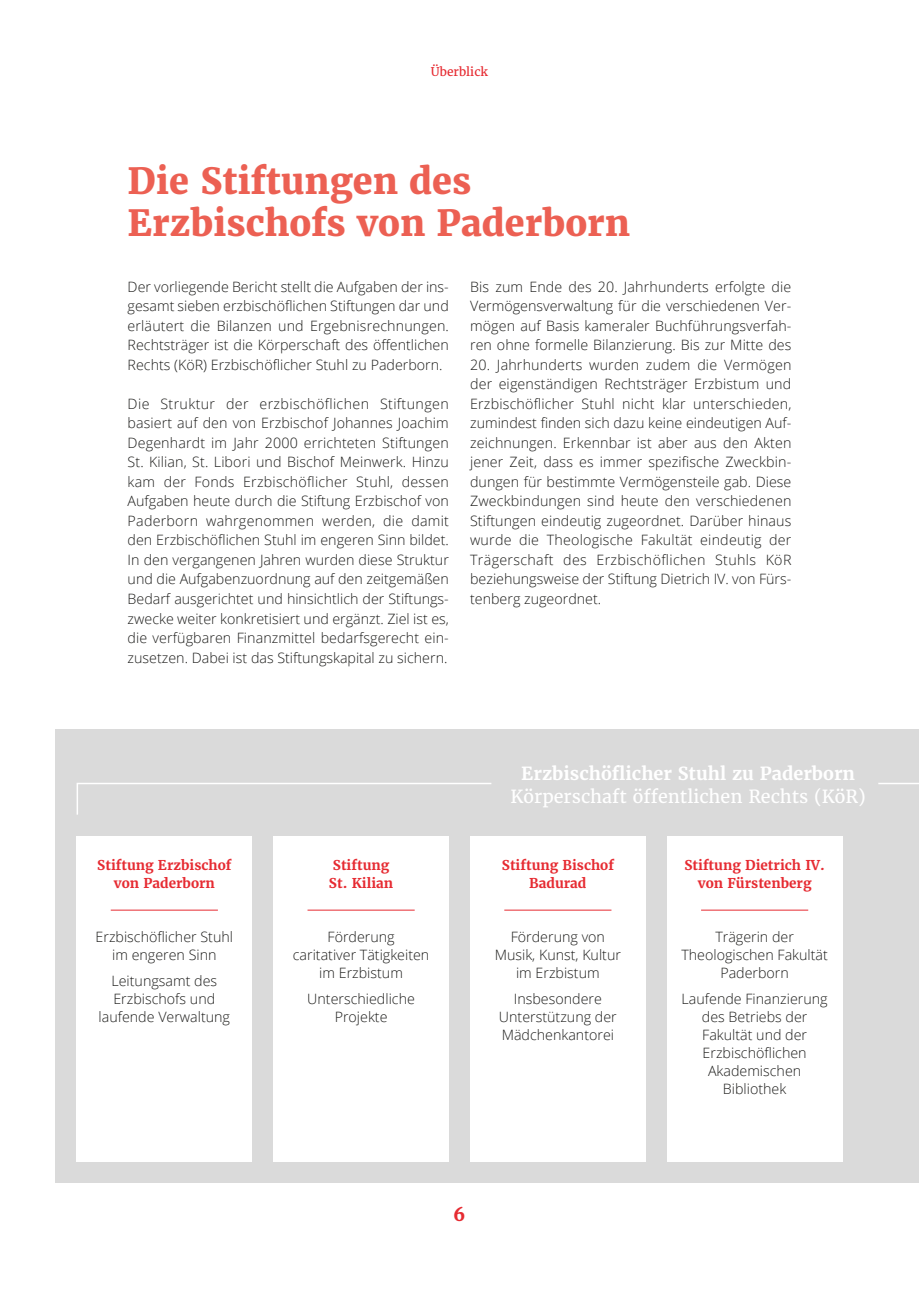
<style>
.page{position:relative;width:919px;height:1289px;background:#fff}
.page>*{position:absolute;margin:0;border:0;box-sizing:border-box;transform-origin:0 0}
.Headline_1{font:800 36px/42px "Merriweather";color:#ec6053}
.Subhead_1{font:18px/22.5px "Merriweather";color:#fff;text-align:center}
.t1{font:800 18px "Merriweather";color:#e62b32}
.Fließtext{font:300 14.25px/19.5px "Open Sans";color:#1d1d1b;text-align:justify}
.Subhead_2{font:300 14.25px/18px "Open Sans";color:#1d1d1b;text-align:center}
.Subhead_2-2{font:700 13.5px/18px "Merriweather";color:#e62b32;text-align:center}
.Rubrik{font:12px "Merriweather";color:#e62b32}
.s1{font-weight:700}
</style>
<div class="page">
<div style="left:55px;top:729px;width:863px;height:453px;background:#dadada"></div>
<div style="left:470px;top:836px;width:175px;height:325px;background:#fff"></div>
<hr style="left:504px;top:909px;width:107px;height:1px;background:#e62b32">
<div style="left:77px;top:836px;width:175px;height:325px;background:#fff"></div>
<hr style="left:111px;top:909px;width:107px;height:1px;background:#e62b32">
<div style="left:273px;top:836px;width:176px;height:325px;background:#fff"></div>
<hr style="left:307px;top:909px;width:107px;height:1px;background:#e62b32">
<div style="left:666px;top:836px;width:176px;height:325px;background:#fff"></div>
<hr style="left:701px;top:909px;width:107px;height:1px;background:#e62b32">
<svg style="left:76px;top:783px;width:416px;height:32px"></svg>
<svg style="left:878px;top:783px;width:40px;height:1px"></svg>
<p class="Rubrik" style="left:431px;top:64px;width:59px">Überblick</p>
<p class="Headline_1" style="left:128px;top:160px;width:504px">Die Stiftungen des<br>Erzbischofs von Paderborn</p>
<p class="Fließtext" style="left:128px;top:276px;width:323px">Der vorliegende Bericht stellt die Aufgaben der ins&shy;gesamt sieben erzbischöflichen Stiftungen dar und erläutert die Bilanzen und Ergebnisrechnungen.<br>Rechtsträger ist die Körperschaft des öffentlichen Rechts (KöR) Erzbischöflicher Stuhl zu Paderborn.</p>
<p class="Fließtext" style="left:128px;top:393px;width:323px">Die Struktur der erzbischöflichen Stiftungen basiert auf den von Erzbischof Johannes Joachim Degenhardt im Jahr 2000 errichteten Stiftungen St. Kilian, St. Libori und Bischof Meinwerk. Hinzu kam der Fonds Erzbischöflicher Stuhl, dessen Aufgaben heute durch die Stiftung Erzbischof von Paderborn wahrgenommen werden, die damit den Erzbischöflichen Stuhl im engeren Sinn bildet.<br>In den vergangenen Jahren wurden diese Struktur und die Aufgabenzuordnung auf den zeitgemäßen Bedarf ausgerichtet und hinsichtlich der Stiftungs&shy;zwecke weiter konkretisiert und ergänzt. Ziel ist es, die verfügbaren Finanzmittel bedarfsgerecht ein&shy;zusetzen. Dabei ist das Stiftungskapital zu sichern.</p>
<p class="Fließtext" style="left:470px;top:276px;width:323px">Bis zum Ende des 20. Jahrhunderts erfolgte die Vermögensverwaltung für die verschiedenen Ver&shy;mögen auf Basis kameraler Buchführungsverfah&shy;ren ohne formelle Bilanzierung. Bis zur Mitte des</p>
<p class="Fließtext" style="left:470px;top:354px;width:323px">20. Jahrhunderts wurden zudem die Vermögen der eigenständigen Rechtsträger Erzbistum und Erzbischöflicher Stuhl nicht klar unterschieden, zumindest finden sich dazu keine eindeutigen Auf&shy;zeichnungen. Erkennbar ist aber aus den Akten jener Zeit, dass es immer spezifische Zweckbin&shy;dungen für bestimmte Vermögensteile gab. Diese Zweckbindungen sind heute den verschiedenen Stiftungen eindeutig zugeordnet. Darüber hinaus wurde die Theologische Fakultät eindeutig der Trägerschaft des Erzbischöflichen Stuhls KöR beziehungsweise der Stiftung Dietrich IV. von Fürs&shy;tenberg zugeordnet.</p>
<p class="Subhead_2-2" style="left:97px;top:856px;width:136px">Stiftung Erzbischof von Paderborn</p>
<p class="Fließtext" style="left:96px;top:927px;width:139px;line-height:18px;text-align:center">Erzbischöflicher Stuhl im engeren Sinn</p>
<p class="Fließtext" style="left:99px;top:971px;width:133px;line-height:18px;text-align:center">Leitungsamt des<br>Erzbischofs und laufende Verwaltung</p>
<p class="Subhead_2-2" style="left:329px;top:856px;width:66px;text-align:left">Stiftung<br>St. Kilian</p>
<p class="Subhead_2" style="left:293px;top:927px;width:138px">Förderung<br>caritativer Tätigkeiten im Erzbistum</p>
<p class="Subhead_2" style="left:307px;top:989px;width:109px">Unterschiedliche<br>Projekte</p>
<p class="Subhead_1" style="left:510px;top:762px;width:356px"><span class="s1">Erzbischöflicher Stuhl zu Paderborn<br></span>Körperschaft öffentlichen Rechts (KöR)</p>
<p class="Subhead_2-2" style="left:502px;top:856px;width:114px">Stiftung Bischof<br>Badurad</p>
<p class="Subhead_2" style="left:494px;top:927px;width:128px">Förderung von<br>Musik, Kunst, Kultur im Erzbistum</p>
<p class="Subhead_2" style="left:499px;top:989px;width:119px">Insbesondere<br>Unterstützung der<br>Mädchenkantorei</p>
<p class="Subhead_2-2" style="left:684px;top:856px;width:142px">Stiftung Dietrich IV. von Fürstenberg</p>
<p class="Subhead_2" style="left:681px;top:927px;width:148px">Trägerin der<br>Theologischen Fakultät<br>Paderborn</p>
<p class="Subhead_2" style="left:681px;top:989px;width:147px">Laufende Finanzierung des Betriebs der<br>Fakultät und der<br>Erzbischöflichen<br>Akademischen<br>Bibliothek</p>
<p class="t1" style="left:453px;top:1203px;width:13px">6</p>
</div>
